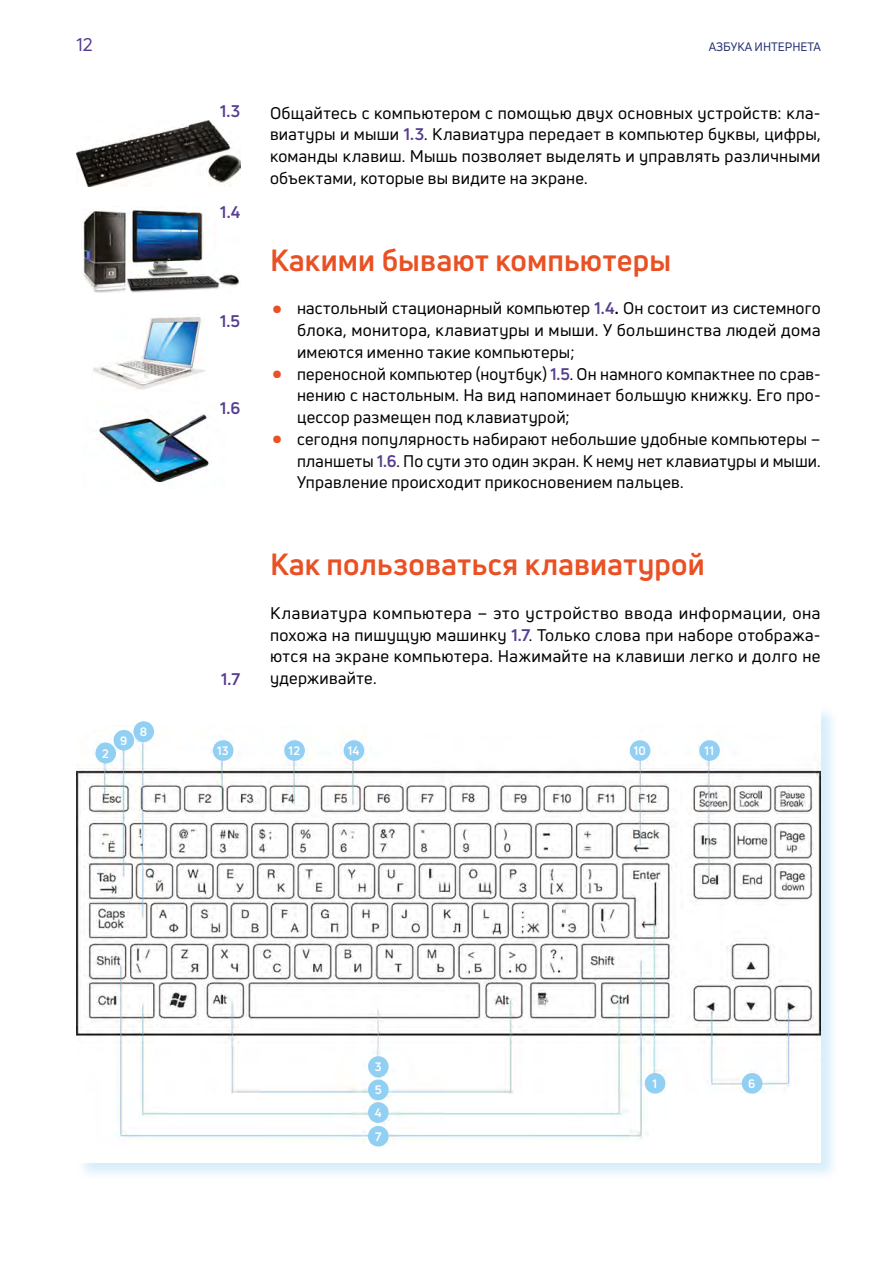
<style>
.page{position:relative;width:893px;height:1263px;background:#fff}
.page>*{position:absolute;margin:0;border:0;box-sizing:border-box;transform-origin:0 0}
.t1{font:700 30px "Uni Neue";letter-spacing:.01em;color:#e95124}
.t2{font:18px "Uni Neue";color:#573e91}
.t3{font:16.5px/21.8px "Uni Neue";letter-spacing:.02em;color:#000;text-align:justify}
.t4{font:700 16.5px "Uni Neue";color:#573e91}
.t5{font:700 12px "Uni Neue";letter-spacing:.02em;color:#fff}
.t6{font:12px "Uni Neue";color:#243072}
.s1{font-weight:700;color:#573e91}
.s2{font-size:39px;color:#e95124}
.s3{font-weight:700}
</style>
<div class="page">
<img style="left:77px;top:121px;width:163px;height:66px">
<img style="left:81px;top:206px;width:158px;height:87px">
<img style="left:93px;top:317px;width:113px;height:73px">
<img style="left:98px;top:413px;width:111px;height:70px">
<div style="left:77px;top:705px;width:762px;height:476px;background:#91cff3;opacity:.35"></div>
<div style="left:77px;top:706px;width:744px;height:457px;background:#fff"></div>
<img style="left:77px;top:725px;width:744px;height:418px">
<div style="left:368px;top:1102px;width:21px;height:21px;background:#91cff3;border-radius:50%"></div>
<div style="left:368px;top:1056px;width:21px;height:21px;background:#91cff3;border-radius:50%"></div>
<div style="left:95px;top:743px;width:21px;height:20px;background:#91cff3;border-radius:50%"></div>
<div style="left:645px;top:1073px;width:20px;height:20px;background:#91cff3;border-radius:50%"></div>
<div style="left:368px;top:1079px;width:21px;height:21px;background:#91cff3;border-radius:50%"></div>
<div style="left:114px;top:730px;width:20px;height:20px;background:#91cff3;border-radius:50%"></div>
<div style="left:630px;top:740px;width:20px;height:21px;background:#91cff3;border-radius:50%"></div>
<div style="left:368px;top:1126px;width:21px;height:20px;background:#91cff3;border-radius:50%"></div>
<div style="left:133px;top:721px;width:21px;height:21px;background:#91cff3;border-radius:50%"></div>
<div style="left:742px;top:1073px;width:20px;height:20px;background:#91cff3;border-radius:50%"></div>
<div style="left:699px;top:740px;width:21px;height:21px;background:#91cff3;border-radius:50%"></div>
<div style="left:284px;top:740px;width:21px;height:21px;background:#91cff3;border-radius:50%"></div>
<div style="left:213px;top:740px;width:20px;height:21px;background:#91cff3;border-radius:50%"></div>
<div style="left:344px;top:740px;width:20px;height:21px;background:#91cff3;border-radius:50%"></div>
<p class="t2" style="left:77px;top:33px;width:18px">12</p>
<p class="t6" style="left:709px;top:39px;width:114px">АЗБУКА ИНТЕРНЕТА</p>
<p class="t5" style="left:102px;top:746px;width:8px">2</p>
<p class="t5" style="left:120px;top:733px;width:9px">9</p>
<p class="t5" style="left:140px;top:724px;width:9px">8</p>
<p class="t4" style="left:220px;top:100px;width:22px">1.3</p>
<p class="t4" style="left:220px;top:202px;width:21px">1.4</p>
<p class="t4" style="left:220px;top:310px;width:22px">1.5</p>
<p class="t4" style="left:220px;top:397px;width:22px">1.6</p>
<p class="t4" style="left:221px;top:669px;width:20px">1.7</p>
<p class="t3" style="left:270px;top:102px;width:552px">Общайтесь с компьютером с помощью двух основных устройств: кла&shy;виатуры и мыши <span class="s1">1.3</span>. Клавиатура передает в компьютер буквы, цифры, команды клавиш. Мышь позволяет выделять и управлять различными объектами, которые вы видите на экране.</p>
<h1 class="t1" style="left:270px;top:241px;width:403px">Какими бывают компьютеры</h1>
<p class="t3" style="left:297px;top:297px;width:525px;text-indent:-27px"><span class="s2">•</span> настольный стационарный компьютер <span class="s1">1.4</span><span class="s3">.</span> Он состоит из системного блока, монитора, клавиатуры и мыши. У большинства людей дома имеются именно такие компьютеры;</p>
<p class="t3" style="left:297px;top:363px;width:525px;text-indent:-27px"><span class="s2">•</span> переносной компьютер (ноутбук) <span class="s1">1.5</span>. Он намного компактнее по срав&shy;нению с настольным. На вид напоминает большую книжку. Его про&shy;цессор размещен под клавиатурой;</p>
<p class="t3" style="left:297px;top:428px;width:525px;text-indent:-27px"><span class="s2">•</span> сегодня популярность набирают небольшие удобные компьютеры – планшеты <span class="s1">1.6</span>. По сути это один экран. К нему нет клавиатуры и мыши.<br>Управление происходит прикосновением пальцев.</p>
<h1 class="t1" style="left:270px;top:546px;width:436px">Как пользоваться клавиатурой</h1>
<p class="t3" style="left:270px;top:602px;width:552px">Клавиатура компьютера – это устройство ввода информации, она похожа на пишущую машинку <span class="s1">1.7</span>. Только слова при наборе отобража&shy;ются на экране компьютера. Нажимайте на клавиши легко и долго не удерживайте.</p>
<p class="t5" style="left:217px;top:743px;width:13px">13</p>
<p class="t5" style="left:289px;top:743px;width:13px">12</p>
<p class="t5" style="left:348px;top:743px;width:13px">14</p>
<p class="t5" style="left:705px;top:743px;width:11px">11</p>
<p class="t5" style="left:634px;top:743px;width:14px">10</p>
<p class="t5" style="left:375px;top:1059px;width:8px">3</p>
<p class="t5" style="left:375px;top:1082px;width:8px">5</p>
<p class="t5" style="left:375px;top:1105px;width:8px">4</p>
<p class="t5" style="left:375px;top:1129px;width:8px">7</p>
<p class="t5" style="left:653px;top:1076px;width:6px">1</p>
<p class="t5" style="left:748px;top:1076px;width:9px">6</p>
</div>
